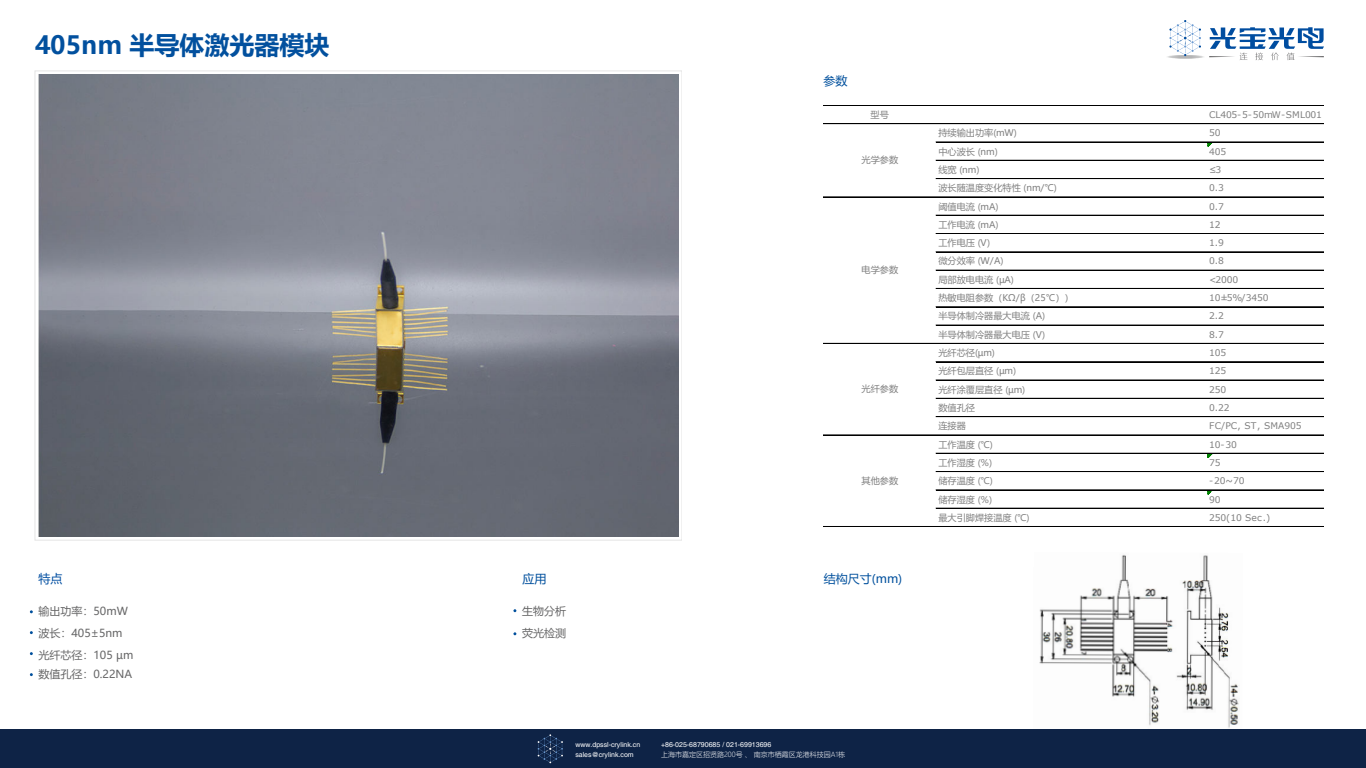
<style>
.page{position:relative;width:1366px;height:768px;background:#fff}
.page>*{position:absolute;margin:0;border:0;box-sizing:border-box;transform-origin:0 0}
.t1{font:700 25px "Microsoft Ya Hei";color:#02509e}
.t2{font:12px "Microsoft Ya Hei";color:#00509d}
.t3{font:12px "Microsoft Ya Hei";color:#004ea1}
.t4{font:11px/22px "Microsoft Ya Hei";color:#666667}
.t5{font:9.2px "Microsoft Ya Hei";color:#808080}
.t6{font:9.2px "Verdana";letter-spacing:-.02em;color:#808080}
.t7{font:9.2px "Verdana";letter-spacing:.01em;color:#808080}
.t8{font:7px "Helvetica";color:#fff}
.t9{font:300 7px "Microsoft Ya Hei";color:#fff}
</style>
<div class="page">
<img style="left:1033px;top:554px;width:210px;height:176px">
<img style="left:38px;top:75px;width:640px;height:461px">
<div style="left:0;top:730px;width:1366px;height:38px;background:#0e2346"></div>
<svg style="left:538px;top:734px;width:25px;height:29px"></svg>
<hr style="left:1165px;top:55px;width:41px;height:4px;background:#fafafa;border-radius:50%">
<hr style="left:1166px;top:55px;width:39px;height:4px;background:#f3f3f3;border-radius:50%">
<hr style="left:1167px;top:55px;width:37px;height:4px;background:#ececec;border-radius:50%">
<svg style="left:1168px;top:55px;width:35px;height:4px"></svg>
<hr style="left:1170px;top:55px;width:32px;height:3px;background:#d0d0d1;border-radius:50%">
<svg style="left:1169px;top:20px;width:32px;height:38px"></svg>
<svg style="left:1209px;top:27px;width:115px;height:33px"></svg>
<svg style="left:1208px;top:454px;width:4px;height:4px"></svg>
<hr style="left:823px;top:105px;width:501px;height:1px;background:#000">
<hr style="left:823px;top:123px;width:501px;height:1px;background:#000">
<hr style="left:823px;top:124px;width:501px;height:1px;background:#000">
<hr style="left:936px;top:142px;width:388px;height:1px;background:#000">
<hr style="left:936px;top:160px;width:388px;height:1px;background:#000">
<hr style="left:936px;top:178px;width:388px;height:1px;background:#000">
<hr style="left:936px;top:179px;width:388px;height:1px;background:#000">
<hr style="left:823px;top:197px;width:501px;height:1px;background:#000">
<hr style="left:936px;top:215px;width:388px;height:1px;background:#000">
<hr style="left:936px;top:233px;width:388px;height:1px;background:#000">
<hr style="left:936px;top:234px;width:388px;height:1px;background:#000">
<hr style="left:936px;top:252px;width:388px;height:1px;background:#000">
<hr style="left:936px;top:270px;width:388px;height:1px;background:#000">
<hr style="left:936px;top:288px;width:388px;height:1px;background:#000">
<hr style="left:936px;top:307px;width:388px;height:1px;background:#000">
<hr style="left:936px;top:325px;width:388px;height:1px;background:#000">
<hr style="left:823px;top:343px;width:501px;height:1px;background:#000">
<hr style="left:936px;top:362px;width:388px;height:1px;background:#000">
<hr style="left:936px;top:380px;width:388px;height:1px;background:#000">
<hr style="left:936px;top:398px;width:388px;height:1px;background:#000">
<hr style="left:936px;top:416px;width:388px;height:1px;background:#000">
<hr style="left:936px;top:417px;width:388px;height:1px;background:#000">
<hr style="left:823px;top:435px;width:501px;height:1px;background:#000">
<hr style="left:936px;top:453px;width:388px;height:1px;background:#000">
<hr style="left:936px;top:471px;width:388px;height:1px;background:#000">
<hr style="left:936px;top:472px;width:388px;height:1px;background:#000">
<hr style="left:936px;top:490px;width:388px;height:1px;background:#000">
<hr style="left:936px;top:508px;width:388px;height:1px;background:#000">
<hr style="left:823px;top:526px;width:501px;height:1px;background:#000">
<h1 class="t1" style="left:35px;top:28px;width:296px">405nm 半导体激光器模块</h1>
<h2 class="t3" style="left:39px;top:570px;width:25px">特点</h2>
<p class="t4" style="left:39px;top:599px;width:96px">输出功率：50mW波长：405±5nm光纤芯径：105 µm</p>
<p class="t4" style="left:39px;top:662px;width:95px">数值孔径：0.22NA</p>
<h2 class="t2" style="left:523px;top:571px;width:25px">应用</h2>
<p class="t4" style="left:522px;top:599px;width:45px">生物分析荧光检测</p>
<h2 class="t2" style="left:823px;top:72px;width:25px">参数</h2>
<p class="t5" style="left:871px;top:108px;width:20px">型号</p>
<p class="t6" style="left:1209px;top:111px;width:115px">CL405-5-50mW-SML001</p>
<p class="t5" style="left:938px;top:127px;width:80px">持续输出功率(mW)</p>
<p class="t6" style="left:1209px;top:129px;width:13px">50</p>
<p class="t5" style="left:938px;top:145px;width:61px">中心波长 (nm)</p>
<p class="t6" style="left:1209px;top:148px;width:19px">405</p>
<p class="t5" style="left:938px;top:163px;width:43px">线宽 (nm)</p>
<p class="t6" style="left:1209px;top:163px;width:14px">≤3</p>
<p class="t5" style="left:938px;top:182px;width:120px">波长随温度变化特性 (nm/℃)</p>
<p class="t6" style="left:1209px;top:184px;width:16px">0.3</p>
<p class="t5" style="left:938px;top:200px;width:62px">阈值电流 (mA)</p>
<p class="t6" style="left:1209px;top:203px;width:16px">0.7</p>
<p class="t5" style="left:938px;top:218px;width:62px">工作电流 (mA)</p>
<p class="t6" style="left:1209px;top:221px;width:13px">12</p>
<p class="t5" style="left:938px;top:237px;width:53px">工作电压 (V)</p>
<p class="t6" style="left:1209px;top:239px;width:16px">1.9</p>
<p class="t5" style="left:938px;top:255px;width:67px">微分效率 (W/A)</p>
<p class="t6" style="left:1209px;top:258px;width:16px">0.8</p>
<p class="t5" style="left:938px;top:273px;width:77px">局部放电电流 (µA)</p>
<p class="t6" style="left:1209px;top:276px;width:31px">&lt;2000</p>
<p class="t5" style="left:938px;top:292px;width:137px">热敏电阻参数（KΩ/β（25℃））</p>
<p class="t6" style="left:1209px;top:294px;width:61px">10±5%/3450</p>
<p class="t5" style="left:938px;top:310px;width:108px">半导体制冷器最大电流 (A)</p>
<p class="t6" style="left:1209px;top:312px;width:16px">2.2</p>
<p class="t5" style="left:938px;top:328px;width:108px">半导体制冷器最大电压 (V)</p>
<p class="t6" style="left:1209px;top:331px;width:16px">8.7</p>
<p class="t5" style="left:938px;top:347px;width:58px">光纤芯径(µm)</p>
<p class="t6" style="left:1209px;top:349px;width:19px">105</p>
<p class="t5" style="left:938px;top:365px;width:79px">光纤包层直径 (µm)</p>
<p class="t6" style="left:1209px;top:367px;width:19px">125</p>
<p class="t5" style="left:938px;top:383px;width:88px">光纤涂覆层直径 (µm)</p>
<p class="t6" style="left:1209px;top:386px;width:19px">250</p>
<p class="t5" style="left:938px;top:401px;width:38px">数值孔径</p>
<p class="t6" style="left:1209px;top:404px;width:22px">0.22</p>
<p class="t5" style="left:938px;top:420px;width:29px">连接器</p>
<p class="t7" style="left:1209px;top:422px;width:94px">FC/PC, ST, SMA905</p>
<p class="t5" style="left:938px;top:438px;width:56px">工作温度 (℃)</p>
<p class="t6" style="left:1209px;top:441px;width:29px">10-30</p>
<p class="t5" style="left:938px;top:456px;width:55px">工作湿度 (%)</p>
<p class="t6" style="left:1209px;top:459px;width:13px">75</p>
<p class="t5" style="left:938px;top:475px;width:56px">储存温度 (℃)</p>
<p class="t6" style="left:1209px;top:477px;width:37px">-20~70</p>
<p class="t5" style="left:938px;top:493px;width:55px">储存湿度 (%)</p>
<p class="t6" style="left:1209px;top:496px;width:13px">90</p>
<p class="t5" style="left:938px;top:511px;width:93px">最大引脚焊接温度 (℃)</p>
<p class="t6" style="left:1209px;top:514px;width:63px">250(10 Sec.)</p>
<p class="t5" style="left:862px;top:154px;width:38px">光学参数</p>
<p class="t5" style="left:862px;top:263px;width:38px">电学参数</p>
<p class="t5" style="left:862px;top:382px;width:38px">光纤参数</p>
<p class="t5" style="left:862px;top:474px;width:38px">其他参数</p>
<h2 class="t2" style="left:824px;top:570px;width:80px">结构尺寸(mm)</h2>
<p class="t8" style="left:575px;top:741px;width:66px">www.dpssl-crylink.cn</p>
<p class="t8" style="left:661px;top:741px;width:112px">+86-025-68790685 / 021-69913696</p>
<p class="t8" style="left:575px;top:751px;width:60px">sales@crylink.com</p>
<p class="t9" style="left:661px;top:749px;width:186px">上海市嘉定区招贤路200号 、 南京市栖霞区龙港科技园A1栋</p>
</div>
